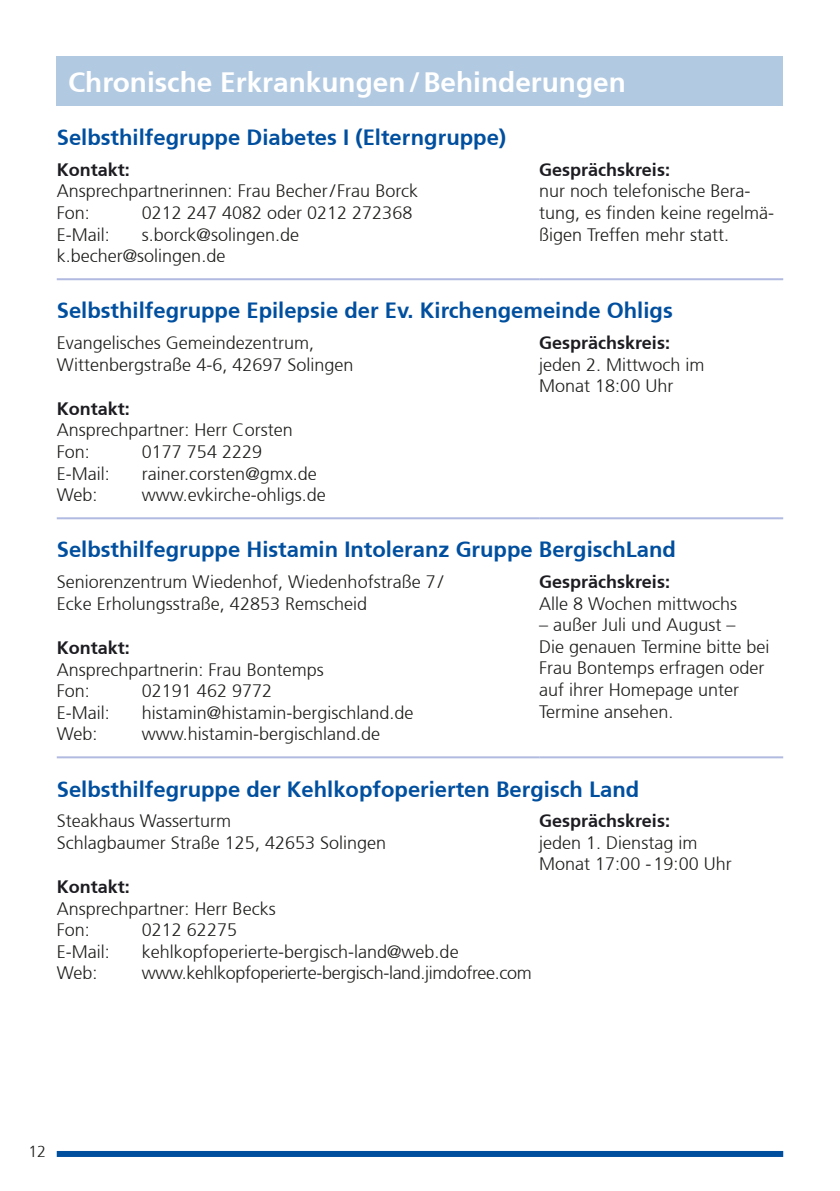
<style>
.page{position:relative;width:840px;height:1191px;background:#fff}
.page>*{position:absolute;margin:0;border:0;box-sizing:border-box;transform-origin:0 0}
.t1{font:700 28px "Frutiger";color:#fff}
.t2{font:700 22px "Frutiger";color:#004f9f}
.t3{font:300 18px/21.6px "Frutiger";color:#1d1d1b}
.t4{font:700 18px "Frutiger";color:#1c1c21}
.t5{font:300 18px "Frutiger";letter-spacing:-.02em;color:#1d1d1b}
.t6{font:300 16px "Frutiger";color:#1d1d1b}
</style>
<div class="page">
<hr style="left:57px;top:756px;width:482px;height:2px;background:#b1bae0">
<hr style="left:539px;top:756px;width:243px;height:2px;background:#b1bae0">
<hr style="left:57px;top:517px;width:482px;height:2px;background:#b1bae0">
<hr style="left:539px;top:517px;width:243px;height:2px;background:#b1bae0">
<hr style="left:57px;top:278px;width:482px;height:2px;background:#b1bae0">
<hr style="left:539px;top:278px;width:243px;height:2px;background:#b1bae0">
<div style="left:57px;top:1151px;width:725px;height:6px;background:#004f9f"></div>
<div style="left:56px;top:56px;width:727px;height:50px;background:#b2c9e2"></div>
<h1 class="t1" style="left:68px;top:66px;width:559px">Chronische Erkrankungen/Behinderungen</h1>
<p class="t2" style="left:57px;top:125px;width:451px">Selbsthilfegruppe Diabetes I (Elterngruppe)</p>
<p class="t4" style="left:57px;top:159px;width:75px">Kontakt:</p>
<p class="t3" style="left:57px;top:181px;width:362px">Ansprechpartnerinnen: Frau Becher/ Frau Borck<br>Fon:</p>
<p class="t4" style="left:539px;top:159px;width:132px">Gesprächskreis:</p>
<p class="t3" style="left:539px;top:181px;width:236px">nur noch telefonische Bera&shy;tung, es finden keine regelmä&shy;ßigen Treffen mehr statt.</p>
<p class="t3" style="left:142px;top:202px;width:272px">0212 247 4082 oder 0212 272368</p>
<p class="t3" style="left:57px;top:224px;width:244px;text-indent:85px">s.borck@solingen.de k.becher@solingen.de</p>
<p class="t3" style="left:57px;top:224px;width:54px">E-Mail:</p>
<p class="t2" style="left:57px;top:298px;width:617px">Selbsthilfegruppe Epilepsie der Ev. Kirchengemeinde Ohligs</p>
<p class="t3" style="left:57px;top:332px;width:298px">Evangelisches Gemeindezentrum,<br>Wittenbergstraße 4-6, 42697 Solingen</p>
<p class="t4" style="left:57px;top:398px;width:75px">Kontakt:</p>
<p class="t3" style="left:57px;top:420px;width:237px">Ansprechpartner: Herr Corsten<br>Fon:</p>
<p class="t4" style="left:539px;top:332px;width:132px">Gesprächskreis:</p>
<p class="t3" style="left:539px;top:354px;width:167px">jeden 2. Mittwoch im<br>Monat 18:00 Uhr</p>
<p class="t3" style="left:142px;top:441px;width:122px">0177 754 2229</p>
<p class="t3" style="left:57px;top:463px;width:54px">E-Mail:</p>
<p class="t3" style="left:142px;top:463px;width:176px">rainer.corsten@gmx.de</p>
<p class="t3" style="left:57px;top:484px;width:42px">Web:</p>
<p class="t3" style="left:142px;top:484px;width:185px">www.evkirche-ohligs.de</p>
<p class="t2" style="left:57px;top:537px;width:620px">Selbsthilfegruppe Histamin Intoleranz Gruppe BergischLand</p>
<p class="t3" style="left:57px;top:571px;width:387px">Seniorenzentrum Wiedenhof, Wiedenhofstraße 7/<br>Ecke Erholungsstraße, 42853 Remscheid</p>
<p class="t4" style="left:57px;top:637px;width:75px">Kontakt:</p>
<p class="t3" style="left:57px;top:659px;width:268px">Ansprechpartnerin: Frau Bontemps<br>Fon:</p>
<p class="t4" style="left:539px;top:571px;width:132px">Gesprächskreis:</p>
<p class="t3" style="left:539px;top:593px;width:199px">Alle 8 Wochen mittwochs</p>
<p class="t3" style="left:539px;top:614px;width:232px">– außer Juli und August –<br>Die genauen Termine bitte bei<br>Frau Bontemps erfragen oder auf ihrer Homepage unter<br>Termine ansehen.</p>
<p class="t3" style="left:142px;top:680px;width:132px">02191 462 9772</p>
<p class="t3" style="left:57px;top:702px;width:54px">E-Mail:</p>
<p class="t3" style="left:142px;top:702px;width:273px">histamin@histamin-bergischland.de</p>
<p class="t3" style="left:57px;top:723px;width:42px">Web:</p>
<p class="t3" style="left:142px;top:723px;width:240px">www.histamin-bergischland.de</p>
<p class="t2" style="left:57px;top:776px;width:583px">Selbsthilfegruppe der Kehlkopfoperierten Bergisch Land</p>
<p class="t3" style="left:57px;top:810px;width:331px">Steakhaus Wasserturm<br>Schlagbaumer Straße 125, 42653 Solingen</p>
<p class="t4" style="left:57px;top:876px;width:75px">Kontakt:</p>
<p class="t3" style="left:57px;top:897px;width:220px">Ansprechpartner: Herr Becks<br>Fon:</p>
<p class="t4" style="left:539px;top:810px;width:132px">Gesprächskreis:</p>
<p class="t3" style="left:539px;top:832px;width:194px">jeden 1. Dienstag im<br>Monat 17:00 - 19:00 Uhr</p>
<p class="t3" style="left:142px;top:919px;width:97px">0212 62275</p>
<p class="t3" style="left:57px;top:941px;width:54px">E-Mail:</p>
<p class="t3" style="left:142px;top:941px;width:318px">kehlkopfoperierte-bergisch-land@web.de</p>
<p class="t3" style="left:57px;top:962px;width:42px">Web:</p>
<p class="t5" style="left:142px;top:963px;width:391px">www.kehlkopfoperierte-bergisch-land.jimdofree.com</p>
<p class="t6" style="left:28px;top:1142px;width:19px">12</p>
</div>
